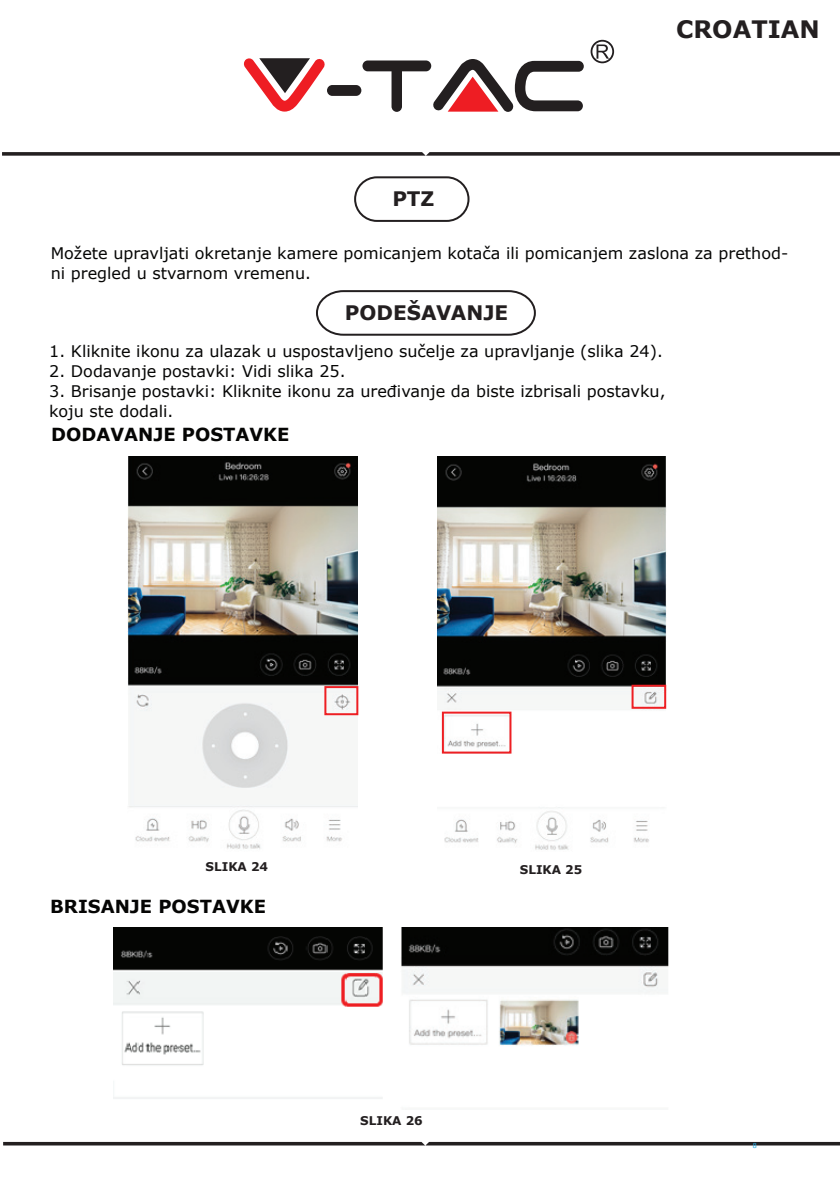
<style>
.page{position:relative;width:840px;height:1191px;background:#fff}
.page>*{position:absolute;margin:0;border:0;box-sizing:border-box;transform-origin:0 0}
.t1{font:700 24px "Verdana";color:#231f20}
.t2{font:700 20px "Verdana Pro";color:#231f20}
.t3{font:700 18px "Verdana";color:#050504}
.t4{font:16px/20px "Verdana";color:#050504}
.t5{font:700 12px "Verdana Pro";color:#231f20}
.t6{font:8px "Calibri";color:#29abe2}
</style>
<div class="page">
<svg style="left:2px;top:152px;width:837px;height:4px;background:#3b3738"></svg>
<hr style="left:3px;top:1142px;width:836px;height:3px;background:#231f20">
<div style="left:327px;top:85px;width:34px;height:11px;background:#231f20;border-radius:5px"></div>
<div style="left:362px;top:60px;width:69px;height:11px;background:#231f20;border-radius:5px"></div>
<div style="left:391px;top:62px;width:11px;height:50px;background:#231f20;border-radius:5px"></div>
<svg style="left:243px;top:58px;width:82px;height:54px"></svg>
<svg style="left:433px;top:59px;width:150px;height:53px"></svg>
<svg style="left:590px;top:40px;width:23px;height:23px"></svg>
<img style="left:128px;top:456px;width:230px;height:393px">
<img style="left:114px;top:927px;width:269px;height:172px">
<img style="left:401px;top:927px;width:268px;height:119px">
<div style="left:324px;top:686px;width:34px;height:29px;border:2px solid #ee1f23"></div>
<img style="left:437px;top:456px;width:229px;height:394px">
<div style="left:441px;top:711px;width:70px;height:42px;border:2px solid #ee1f23"></div>
<div style="left:631px;top:684px;width:34px;height:25px;border:2px solid #ee1f23"></div>
<div style="left:354px;top:176px;width:115px;height:46px;border:2px solid #231f20;border-radius:22px"></div>
<svg style="left:316px;top:290px;width:220px;height:46px"></svg>
<p class="t2" style="left:392px;top:185px;width:43px">PTZ</p>
<h1 class="t1" style="left:675px;top:12px;width:145px">CROATIAN</h1>
<p class="t4" style="left:51px;top:243px;width:738px">Možete upravljati okretanje kamere pomicanjem kotača ili pomicanjem zaslona za prethod&shy;ni pregled u stvarnom vremenu.</p>
<p class="t2" style="left:344px;top:299px;width:165px">PODEŠAVANJE</p>
<p class="t4" style="left:49px;top:341px;width:614px">1. Kliknite ikonu za ulazak u uspostavljeno sučelje za upravljanje (slika 24).</p>
<p class="t4" style="left:49px;top:361px;width:298px">2. Dodavanje postavki: Vidi slika 25.</p>
<p class="t4" style="left:49px;top:381px;width:617px">3. Brisanje postavki: Kliknite ikonu za uređivanje da biste izbrisali postavku, koju ste dodali.</p>
<p class="t3" style="left:51px;top:422px;width:239px">DODAVANJE POSTAVKE</p>
<p class="t5" style="left:205px;top:858px;width:64px">SLIKA 24</p>
<p class="t3" style="left:50px;top:894px;width:217px">BRISANJE POSTAVKE</p>
<p class="t5" style="left:360px;top:1113px;width:64px">SLIKA 26</p>
<p class="t5" style="left:519px;top:862px;width:64px">SLIKA 25</p>
<p class="t6" style="left:752px;top:1139px;width:6px">8</p>
</div>
